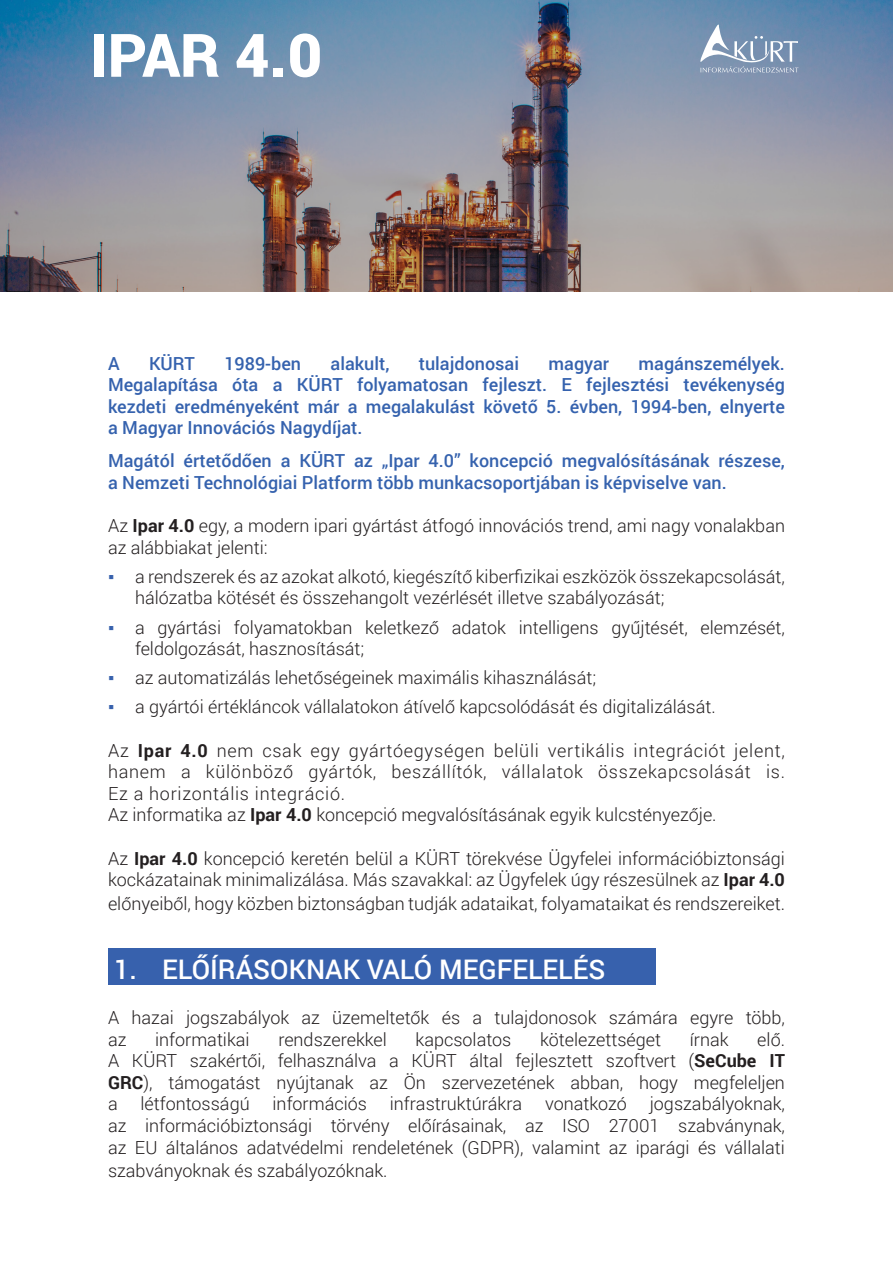
<style>
.page{position:relative;width:893px;height:1263px;background:#fff}
.page>*{position:absolute;margin:0;border:0;box-sizing:border-box;transform-origin:0 0}
.t1{font:900 60px "Roboto";color:#fff}
.t2{font:500 27px "Roboto";color:#fff}
.t3{font:300 18px/21.6px "Roboto";color:#231f20}
.t4{font:500 18px/21.6px "Roboto";color:#3562ae;text-align:justify}
.s1{font-weight:700}
.s2{font-family:"Arial";font-weight:400;color:#3761ad}
</style>
<div class="page">
<div style="left:108px;top:948px;width:548px;height:36px;background:#3761ad"></div>
<svg style="left:0;top:0;width:893px;height:291px;background:#838a99"></svg>
<svg style="left:700px;top:24px;width:98px;height:48px;background:#8ea4be"></svg>
<p class="t1" style="left:90px;top:13px;width:234px">IPAR 4.0</p>
<p class="t4" style="left:108px;top:352px;width:13px">A</p>
<p class="t4" style="left:149px;top:352px;width:47px">KÜRT</p>
<p class="t4" style="left:224px;top:352px;width:78px">1989-ben</p>
<p class="t4" style="left:331px;top:352px;width:60px">alakult,</p>
<p class="t4" style="left:419px;top:352px;width:102px">tulajdonosai</p>
<p class="t4" style="left:548px;top:352px;width:62px">magyar</p>
<p class="t4" style="left:108px;top:352px;width:678px;text-indent:531px">magánszemélyek.<br>Megalapítása óta a KÜRT folyamatosan fejleszt. E fejlesztési tevékenység kezdeti eredményeként már a megalakulást követő 5. évben, 1994-ben, elnyerte a Magyar Innovációs Nagydíjat.</p>
<p class="t4" style="left:108px;top:449px;width:678px">Magától értetődően a KÜRT az „Ipar 4.0” koncepció megvalósításának részese, a Nemzeti Technológiai Platform több munkacsoportjában is képviselve van.</p>
<p class="t3" style="left:108px;top:514px;width:678px">Az <span class="s1">Ipar 4.0</span> egy, a modern ipari gyártást átfogó innovációs trend, ami nagy vonalakban az alábbiakat jelenti:</p>
<p class="t3" style="left:135px;top:565px;width:651px;text-indent:-27px"><span class="s2">▪</span> a rendszerek és az azokat alkotó, kiegészítő kiberfizikai eszközök összekapcsolását, hálózatba kötését és összehangolt vezérlését illetve szabályozását;</p>
<p class="t3" style="left:135px;top:616px;width:651px;text-indent:-27px"><span class="s2">▪</span> a gyártási folyamatokban keletkező adatok intelligens gyűjtését, elemzését, feldolgozását, hasznosítását;</p>
<p class="t3" style="left:108px;top:666px;width:490px"><span class="s2">▪</span> az automatizálás lehetőségeinek maximális kihasználását;</p>
<p class="t3" style="left:108px;top:696px;width:609px"><span class="s2">▪</span> a gyártói értékláncok vállalatokon átívelő kapcsolódását és digitalizálását.</p>
<p class="t3" style="left:108px;top:739px;width:678px;text-align:justify">Az <span class="s1">Ipar 4.0</span> nem csak egy gyártóegységen belüli vertikális integrációt jelent, hanem a különböző gyártók, beszállítók, vállalatok összekapcsolását is.<br>Ez a horizontális integráció.</p>
<p class="t3" style="left:108px;top:804px;width:610px">Az informatika az <span class="s1">Ipar 4.0</span> koncepció megvalósításának egyik kulcstényezője.</p>
<p class="t3" style="left:108px;top:847px;width:678px">Az <span class="s1">Ipar 4.0</span> koncepció keretén belül a KÜRT törekvése Ügyfelei információbiztonsági kockázatainak minimalizálása. Más szavakkal: az Ügyfelek úgy részesülnek az <span class="s1">Ipar 4.0</span></p>
<p class="t3" style="left:108px;top:892px;width:678px">előnyeiből, hogy közben biztonságban tudják adataikat, folyamataikat és rendszereiket.</p>
<p class="t2" style="left:114px;top:950px;width:493px">1. ELŐÍRÁSOKNAK VALÓ MEGFELELÉS</p>
<p class="t3" style="left:108px;top:1006px;width:678px">A hazai jogszabályok az üzemeltetők és a tulajdonosok számára egyre több, az</p>
<p class="t3" style="left:155px;top:1028px;width:96px">informatikai</p>
<p class="t3" style="left:278px;top:1028px;width:110px">rendszerekkel</p>
<p class="t3" style="left:416px;top:1028px;width:97px">kapcsolatos</p>
<p class="t3" style="left:540px;top:1028px;width:123px">kötelezettséget</p>
<p class="t3" style="left:690px;top:1028px;width:40px">írnak</p>
<p class="t3" style="left:108px;top:1028px;width:678px;text-align:justify;text-indent:649px">elő.<br>A KÜRT szakértői, felhasználva a KÜRT által fejlesztett szoftvert (<span class="s1">SeCube IT GRC</span>), támogatást nyújtanak az Ön szervezetének abban, hogy megfeleljen a</p>
<p class="t3" style="left:141px;top:1092px;width:111px">létfontosságú</p>
<p class="t3" style="left:273px;top:1092px;width:96px">információs</p>
<p class="t3" style="left:390px;top:1092px;width:134px">infrastruktúrákra</p>
<p class="t3" style="left:545px;top:1092px;width:83px">vonatkozó</p>
<p class="t3" style="left:108px;top:1092px;width:678px;text-align:justify;text-indent:542px">jogszabályoknak, az információbiztonsági törvény előírásainak, az ISO 27001 szabványnak, az EU általános adatvédelmi rendeletének (GDPR), valamint az iparági és vállalati</p>
<p class="t3" style="left:108px;top:1159px;width:281px">szabványoknak és szabályozóknak.</p>
</div>
